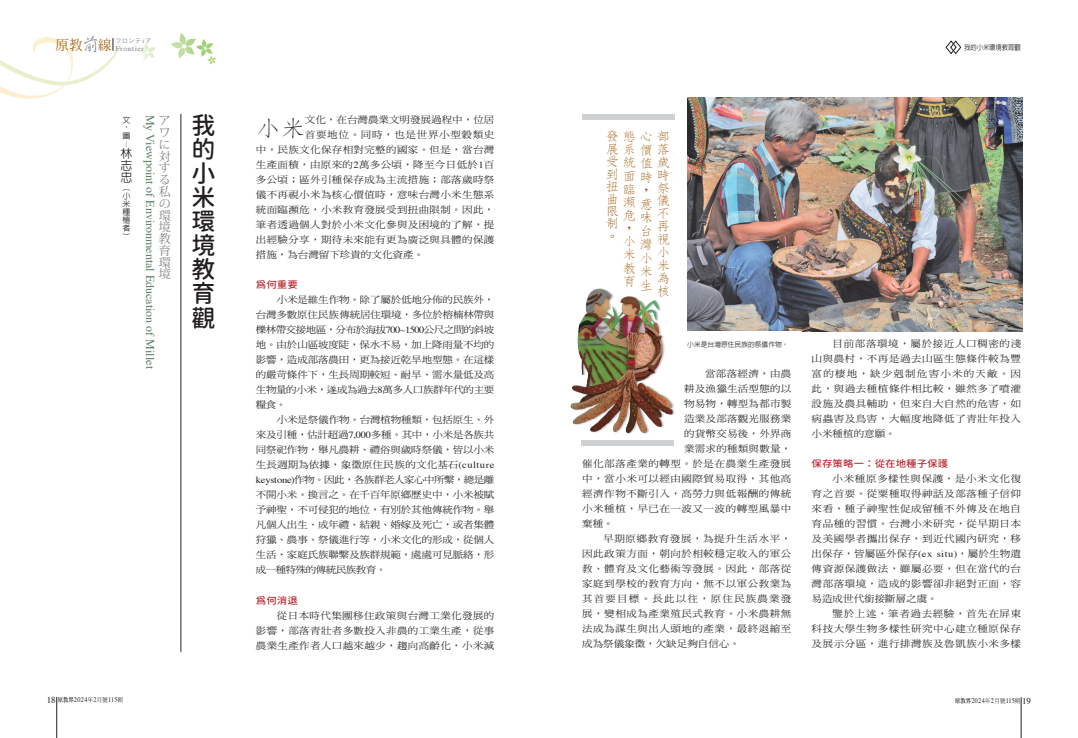
<style>
.page{position:relative;width:1078px;height:738px;background:#fff}
.page>*{position:absolute;margin:0;border:0;box-sizing:border-box;transform-origin:0 0}
.t1{font:24px/24px "Gen Sen Rounded TW M";color:#231f20;text-align:justify}
.t2{font:300 22.9px "AR Fang Song B5";color:#231f20;scale:1.11 1}
.t3{font:300 12.6px/13.1px "AR Fang Song B5 HK";color:#9e5807;scale:1.11 1}
.t4{font:12px "Times";color:#577d61}
.t5{font:12px/11.8px "Koz Min Pro";color:#808285}
.t6{font:500 12px/12px "AR Hei B5";color:#231f20;text-align:justify}
.t7{font:9.4px/15px "DF Ming Std W5";letter-spacing:.035em;color:#231f20;text-align:justify;scale:1.11 1}
.t8{font:9.4px "DF Ming Std W5";color:#231f20;scale:1.11 1}
.t9{font:9.4px "Gen Sen Rounded TW M";color:#b7282e;scale:1.11 1}
.t10{font:9.4px "DF Ming Std W5";letter-spacing:.11em;color:#231f20;scale:1.11 1}
.t11{font:9.4px "DF Ming Std W5";letter-spacing:.055em;color:#231f20;scale:1.11 1}
.t12{font:9.4px "DF Ming Std W5";letter-spacing:.065em;color:#231f20;scale:1.11 1}
.t13{font:500 8px/8px "AR Hei B5";color:#231f20}
.t14{font:7.2px "Times";letter-spacing:.05em;color:#808285;scale:1.11 1}
.t15{font:7px "Times";letter-spacing:.05em;color:#231f20;scale:.9 1}
.t16{font:500 7px "AR Hei B5";color:#231f20;scale:.9 1}
.t17{font:500 6.8px "AR Hei B5";color:#231f20}
.t18{font:6px "Heisei Kaku Go Std W3";color:#808285}
.s1{font-family:"AR Xing Shu B5";font-weight:500;font-size:18.5px}
.s2{font-family:"Times"}
.s3{font-size:9px}
.s4{font-family:"AR Ming B5";font-weight:800;font-size:6px}
.s5{font-family:"DF Ming Std W5";font-size:6px}
</style>
<div class="page">
<svg style="left:170px;top:33px;width:46px;height:32px"></svg>
<svg style="left:139px;top:43px;width:16px;height:18px"></svg>
<hr style="left:57px;top:696px;width:1px;height:41px;background:#231f20">
<hr style="left:1020px;top:696px;width:1px;height:41px;background:#231f20">
<svg style="left:0;top:37px;width:122px;height:62px"></svg>
<img style="left:570px;top:288px;width:105px;height:146px">
<svg style="left:945px;top:40px;width:16px;height:15px"></svg>
<hr style="left:181px;top:114px;width:1px;height:537px;background:#231f20">
<img style="left:687px;top:97px;width:334px;height:234px">
<div style="left:581px;top:114px;width:93px;height:6px;background:#cfd0d2"></div>
<div style="left:581px;top:440px;width:93px;height:6px;background:#cfd0d2"></div>
<p class="t14" style="left:56px;top:44px;width:81px"><sup>原教</sup><span class="s1">前</span><sup>線</sup> Frontier</p>
<p class="t18" style="left:115px;top:36px;width:38px">フロンテ<sub>ｲ</sub>ア</p>
<p class="t13" style="left:122px;top:115px;width:9px">文</p>
<p class="t4" style="left:158px;top:115px;width:255px;rotate:90deg">My Viewpoint of Environmental Education of Millet</p>
<p class="t5" style="left:159px;top:114px;width:13px">アワに対する私の環境教育環境</p>
<p class="t13" style="left:130px;top:123px;width:9px;rotate:90deg">‧</p>
<p class="t13" style="left:122px;top:131px;width:9px">圖︱</p>
<p class="t6" style="left:120px;top:147px;width:13px">林志忠</p>
<p class="t13" style="left:122px;top:183px;width:9px;text-align:justify">︵小米種植者︶</p>
<h1 class="t1" style="left:191px;top:114px;width:25px">我的小米環境教育觀</h1>
<h2 class="t2" style="left:256px;top:116px;width:47px">小米</h2>
<p class="t8" style="left:305px;top:114px;width:172px">文化，在台灣農業文明發展過程中，位居</p>
<p class="t12" style="left:305px;top:129px;width:172px">首要地位。同時，也是世界小型穀類史</p>
<p class="t7" style="left:256px;top:142px;width:216px">中，民族文化保存相對完整的國家。但是，當台灣</p>
<p class="t7" style="left:256px;top:157px;width:216px">生產面積，由原來的<span class="s2">2</span>萬多公頃，降至今日低於<span class="s2">1</span>百</p>
<p class="t7" style="left:256px;top:172px;width:216px">多公頃；區外引種保存成為主流措施；部落歲時祭</p>
<p class="t7" style="left:256px;top:187px;width:216px">儀不再視小米為核心價值時，意味台灣小米生態系</p>
<p class="t7" style="left:256px;top:202px;width:216px">統面臨瀕危，小米教育發展受到扭曲限制。因此，</p>
<p class="t7" style="left:256px;top:217px;width:216px">筆者透過個人對於小米文化參與及困境的了解，提</p>
<p class="t7" style="left:256px;top:232px;width:216px">出經驗分享，期待未來能有更為廣泛與具體的保護</p>
<p class="t8" style="left:256px;top:249px;width:153px">措施，為台灣留下珍貴的文化資產。</p>
<p class="t9" style="left:256px;top:279px;width:39px">為何重要</p>
<p class="t7" style="left:256px;top:292px;width:216px;text-indent:21px">小米是維生作物。除了屬於低地分佈的民族外，台灣多數原住民族傳統居住環境，多位於榕楠林帶與櫟林帶交接地區，分布於海拔<span class="s2">700~1500</span>公尺之間的斜坡地。由於山區坡度陡，保水不易，加上降雨量不均的影響，造成部落農田，更為接近乾旱地型態。在這樣的嚴苛條件下，生長周期較短、耐旱、需水量低及高生物量的小米，遂成為過去<span class="s2">8</span>萬多人口族群年代的主要糧食。</p>
<p class="t7" style="left:256px;top:412px;width:216px;text-indent:21px">小米是祭儀作物。台灣植物種類，包括原生、外來及引種，估計超過<span class="s2">7,000</span>多種。其中，小米是各族共同祭祀作物，舉凡農耕、禮俗與歲時祭儀，皆以小米生長週期為依據，象徵原住民族的文化基石<span class="s2">(culture keystone)</span>作物。因此，各族群老人家心中所繫，總是離不開小米。換言之。在千百年原鄉歷史中，小米被賦予神聖，不可侵犯的地位，有別於其他傳統作物。舉凡個人出生、成年禮、結親、婚嫁及死亡，或者集體狩獵、農事、祭儀進行等，小米文化的形成，從個人生活，家庭氏族聯繫及族群規範，處處可見脈絡，形成一種特殊的傳統民族教育。</p>
<p class="t9" style="left:256px;top:594px;width:39px">為何消退</p>
<p class="t7" style="left:256px;top:607px;width:216px;text-indent:21px">從日本時代集團移住政策與台灣工業化發展的影響，部落青壯者多數投入非農的工業生產，從事農業生產作者人口越來越少，趨向高齡化，小米減</p>
<p class="t16" style="left:963px;top:44px;width:65px">我的小米環境教育觀</p>
<h3 class="t3" style="left:605px;top:130px;width:58px;line-height:12.5px">發態心部展系<br>受<br>到<br>扭<br>曲<br>限<br>制<br>。</h3>
<h3 class="t3" style="left:639px;top:143px;width:28px">價落</h3>
<h3 class="t3" style="left:639px;top:183px;width:13px;line-height:13.5px">，意味台灣小米生</h3>
<h3 class="t3" style="left:622px;top:156px;width:43px">統值歲面時<br>臨<br>瀕<br>危<br>，<br>小<br>米<br>教<br>育</h3>
<h3 class="t3" style="left:656px;top:168px;width:13px;text-align:justify">時祭儀不再視小米為核</h3>
<p class="t7" style="left:684px;top:335px;width:98px">量生產，成為不可避免</p>
<p class="t7" style="left:705px;top:365px;width:79px">當部落經濟，由農</p>
<p class="t7" style="left:684px;top:380px;width:98px">耕及漁獵生活型態的以</p>
<p class="t7" style="left:684px;top:395px;width:98px">物易物，轉型為都市製</p>
<p class="t7" style="left:684px;top:410px;width:98px">造業及部落觀光服務業</p>
<p class="t7" style="left:684px;top:425px;width:98px">的貨幣交易後，外界商</p>
<p class="t7" style="left:684px;top:440px;width:98px">業需求的種類與數量，</p>
<p class="t7" style="left:582px;top:455px;width:190px">催化部落產業的轉型。於是在農業生產發展</p>
<p class="t7" style="left:582px;top:470px;width:190px">中，當小米可以經由國際貿易取得，其他高</p>
<p class="t7" style="left:582px;top:485px;width:190px">經濟作物不斷引入，高勞力與低報酬的傳統</p>
<p class="t7" style="left:582px;top:500px;width:190px">小米種植，早已在一波又一波的轉型風暴中</p>
<p class="t7" style="left:582px;top:515px;width:30px">棄種。</p>
<p class="t11" style="left:603px;top:533px;width:171px">早期原鄉教育發展，為提升生活水平，</p>
<p class="t7" style="left:582px;top:545px;width:190px">因此政策方面，朝向於相較穩定收入的軍公</p>
<p class="t7" style="left:582px;top:560px;width:190px">教、體育及文化藝術等發展。因此，部落從</p>
<p class="t7" style="left:582px;top:575px;width:190px">家庭到學校的教育方向，無不以軍公教業為</p>
<p class="t10" style="left:582px;top:593px;width:190px">其首要目標。長此以往，原住民族農業發</p>
<p class="t7" style="left:582px;top:605px;width:190px">展，變相成為產業殖民式教育。小米農耕無</p>
<p class="t7" style="left:582px;top:620px;width:190px">法成為謀生與出人頭地的產業，最終退縮至</p>
<p class="t8" style="left:582px;top:638px;width:143px">成為祭儀象徵，欠缺足夠自信心。</p>
<p class="t17" style="left:687px;top:340px;width:103px">小米是台灣原住民族的祭儀作物。</p>
<p class="t7" style="left:811px;top:335px;width:190px;text-indent:21px">目前部落環境，屬於接近人口稠密的淺山與農村，不再是過去山區生態條件較為豐富的棲地，缺少剋制危害小米的天敵。因此，與過去種植條件相比較，雖然多了噴灌設施及農具輔助，但來自大自然的危害，如病蟲害及鳥害，大幅度地降低了青壯年投入小米種植的意願。</p>
<p class="t9" style="left:811px;top:458px;width:124px">保存策略一：從在地種子保護</p>
<p class="t7" style="left:811px;top:470px;width:190px;text-indent:21px">小米種原多樣性與保護，是小米文化復育之首要。從粟種取得神話及部落種子信仰來看，種子神聖性促成留種不外傳及在地自育品種的習慣。台灣小米研究，從早期日本及美國學者攜出保存，到近代國內研究，移出保存，皆屬區外保存<span class="s2">(ex situ)</span>，屬於生物遺傳資源保護做法，雖屬必要，但在當代的台灣部落環境，造成的影響卻非絕對正面，容易造成世代銜接斷層之虞。</p>
<p class="t7" style="left:811px;top:605px;width:190px;text-indent:21px">鑒於上述，筆者過去經驗，首先在屏東科技大學生物多樣性研究中心建立種原保存及展示分區，進行排灣族及魯凱族小米多樣</p>
<p class="t15" style="left:47px;top:695px;width:86px"><span class="s3">18</span> <span class="s4">原教界</span>2024<span class="s5">年</span>2<span class="s5">月號</span>115<span class="s5">期</span></p>
<p class="t15" style="left:954px;top:695px;width:86px"><span class="s4">原教界</span>2024<span class="s5">年</span>2<span class="s5">月號</span>115<span class="s5">期</span> <span class="s3">19</span></p>
</div>
